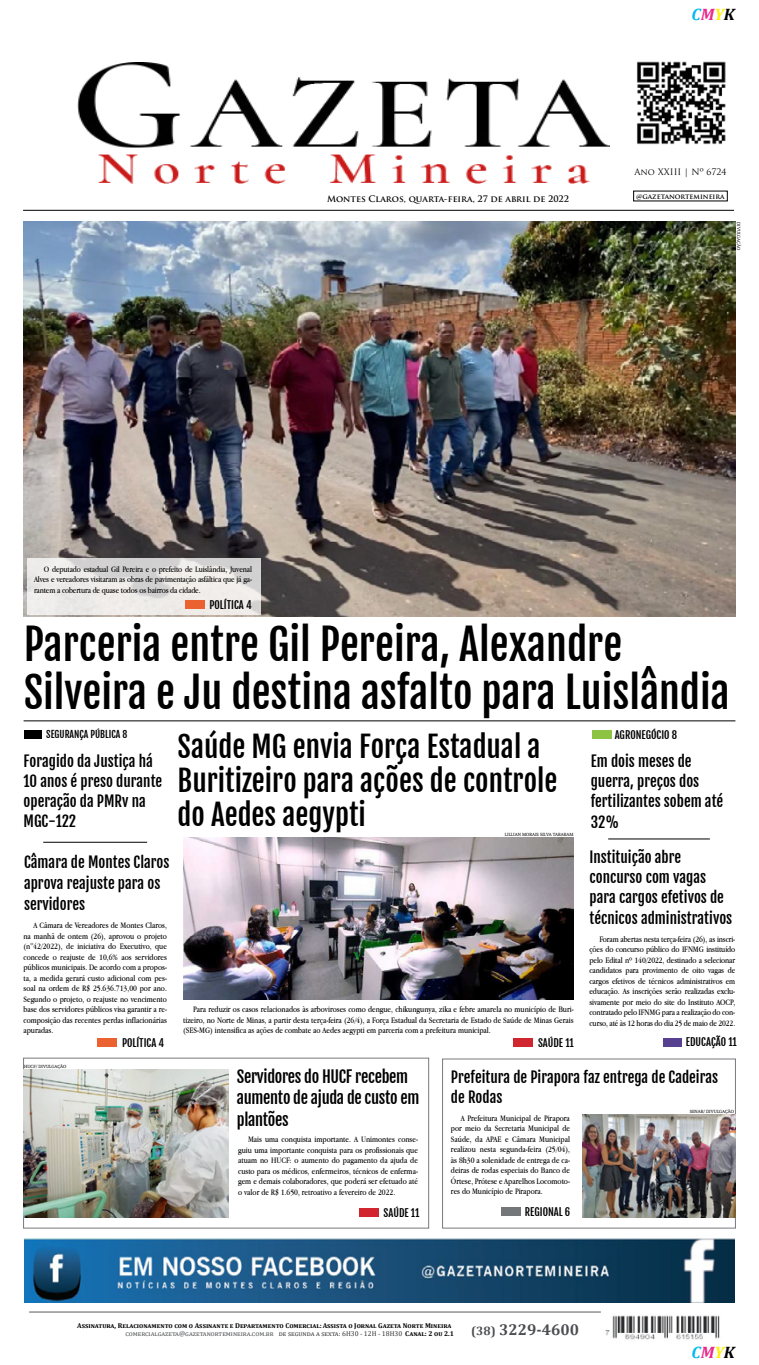
<style>
.page{position:relative;width:759px;height:1365px;background:#fff}
.page>*{position:absolute;margin:0;border:0;box-sizing:border-box;transform-origin:0 0}
.t1{font:42px/48.1px "Fjalla One";color:#000}
.t2{font:28.88px/34.1px "Fjalla One";color:#000}
.t3{font:italic 700 16.62px "Cambria";color:#00b9f3}
.t4{font:16.19px/21.2px "Fjalla One";letter-spacing:-.02em;color:#000}
.t5{font:700 15.75px "Cambria";color:#4b4d50}
.t6{font:14.88px/20.1px "Fjalla One";color:#000}
.t7{font:700 12.25px "Cambria";color:#4b4d50}
.t8{font:10.5px "Fjalla One";color:#000}
.t9{font:9.62px "Fjalla One";color:#000}
.t10{font:8.75px/10.5px "Apple Garamond";color:#000;text-align:justify}
.t11{font:700 8.75px "Trajan Pro";color:#000}
.t12{font:8.75px "Trajan Pro";color:#000}
.t13{font:700 7px "Cambria";color:#000}
.t14{font:7px "Cambria";color:#333}
.t15{font:7px "Cambria";letter-spacing:.055em;color:#4b4d50}
.t16{font:700 7px "Trajan Pro";color:#000}
.t17{font:4.38px "Andada";color:#000}
.s1{color:#e82a8c}
.s2{color:#fff00c}
.s3{color:#000}
.s4{font-weight:700;color:#000}
</style>
<div class="page">
<hr style="left:29px;top:1311px;width:572px;height:1px;background:#58595b">
<img style="left:78px;top:63px;width:532px;height:121px">
<img style="left:637px;top:61px;width:89px;height:84px">
<div style="left:98px;top:1037px;width:19px;height:9px;background:#eb6130"></div>
<div style="left:501px;top:1207px;width:20px;height:8px;background:#747779"></div>
<div style="left:513px;top:1037px;width:20px;height:9px;background:#d12530"></div>
<div style="left:359px;top:1208px;width:19px;height:8px;background:#d12530"></div>
<hr style="left:23px;top:210px;width:711px;height:1px;background:#000">
<img style="left:605px;top:1315px;width:115px;height:25px">
<div style="left:592px;top:730px;width:20px;height:9px;background:#8dc342"></div>
<div style="left:23px;top:1057px;width:406px;height:171px;border:1px solid #78797d"></div>
<hr style="left:24px;top:720px;width:711px;height:1px;background:#000">
<hr style="left:43px;top:842px;width:104px;height:1px;background:#000">
<hr style="left:608px;top:838px;width:102px;height:1px;background:#000">
<img style="left:24px;top:1238px;width:711px;height:64px">
<img style="left:183px;top:837px;width:391px;height:162px">
<img style="left:24px;top:222px;width:711px;height:395px">
<svg style="left:27px;top:558px;width:233px;height:57px;background:#e6e4e2"></svg>
<div style="left:663px;top:1038px;width:19px;height:8px;background:#57408f"></div>
<img style="left:24px;top:1069px;width:204px;height:148px">
<div style="left:442px;top:1058px;width:294px;height:170px;border:1px solid #78797d"></div>
<img style="left:582px;top:1114px;width:153px;height:103px">
<div style="left:24px;top:729px;width:18px;height:9px;background:#000"></div>
<div style="left:185px;top:600px;width:19px;height:8px;background:#eb6130"></div>
<p class="t11" style="left:327px;top:193px;width:244px">Montes Claros, quarta-feira, 27 de abril de 2022</p>
<h3 class="t3" style="left:692px;top:2px;width:45px">C<span class="s1">M</span><span class="s2">Y</span><span class="s3">K</span></h3>
<p class="t12" style="left:634px;top:166px;width:94px">Ano XXIII | Nº 6724</p>
<p class="t16" style="left:636px;top:192px;width:90px">@gazetanortemineira</p>
<p class="t17" style="left:741px;top:222px;width:30px;rotate:90deg">DIVULGAÇÃO</p>
<p class="t10" style="left:44px;top:563px;width:210px">O deputado estadual Gil Pereira oe prefeito de Luislândia, Juvenal</p>
<p class="t10" style="left:34px;top:584px;width:168px">rantem a cobertura de quase todos os bairros da cidade.</p>
<p class="t10" style="left:34px;top:574px;width:220px">Alves e vereadores visitaram as obras de pavimentação asfáltica que já ga-</p>
<p class="t8" style="left:210px;top:598px;width:44px">POLÍTICA 4</p>
<h1 class="t1" style="left:24px;top:620px;width:708px">Parceria entre Gil Pereira, Alexandre<br>Silveira e Ju destina asfalto para Luislândia</h1>
<h3 class="t6" style="left:591px;top:751px;width:134px">Em dois meses de guerra, preços dos fertilizantes sobem até<br>32%</h3>
<p class="t8" style="left:615px;top:728px;width:64px">AGRONEGÓCIO 8</p>
<p class="t9" style="left:46px;top:728px;width:83px">SEGURANÇA PÚBLICA 8</p>
<h2 class="t2" style="left:178px;top:729px;width:381px">Saúde MG envia Força Estadual a<br>Buritizeiro para ações de controle</h2>
<p class="t17" style="left:505px;top:831px;width:70px">LILLIAN MORAIS SILVA TARARAM</p>
<h3 class="t6" style="left:24px;top:751px;width:140px">Foragido da Justiça há<br>10 anos é preso durante operação da PMRv na<br>MGC-122</h3>
<h2 class="t2" style="left:178px;top:797px;width:190px">do Aedes aegypti</h2>
<h3 class="t6" style="left:24px;top:851px;width:147px;line-height:21px">Câmara de Montes Claros aprova reajuste para os servidores</h3>
<p class="t10" style="left:23px;top:919px;width:145px;text-indent:10px">A Câmara de Vereadores de Montes Claros, na manhã de ontem (26 ,) aprovou o projeto n( °42/2022 ,) de iniciativa do Executivo, que concede o reajuste de 10,6% aos servidores</p>
<p class="t10" style="left:23px;top:982px;width:145px">soal na ordem de $R 25.636.713,00 por ano.</p>
<p class="t10" style="left:23px;top:961px;width:145px">públicos municipais. De acordo com a propos-</p>
<p class="t10" style="left:23px;top:993px;width:145px">Segundo o projeto o, reajuste no vencimento</p>
<p class="t10" style="left:23px;top:1014px;width:145px">composição das recentes perdas inflacionárias</p>
<p class="t10" style="left:23px;top:972px;width:145px">ta a, medida gerará custo adicional com pes-</p>
<p class="t10" style="left:23px;top:1003px;width:145px">base dos servidores públicos visa garantir rea -</p>
<p class="t10" style="left:23px;top:1024px;width:31px">apuradas.</p>
<p class="t8" style="left:122px;top:1036px;width:44px">POLÍTICA 4</p>
<p class="t17" style="left:24px;top:1063px;width:44px">HUCF/ DIVULGAÇÃO</p>
<p class="t10" style="left:193px;top:1003px;width:382px">Para reduzir os casos relacionados às arboviroses como dengue, chikungunya, zika e febre amarela no município de Buri-</p>
<p class="t10" style="left:183px;top:1024px;width:309px">(SES-MG) intensifica as ações de combate ao Aedes aegypti em parceria com a prefeitura municipal.</p>
<p class="t10" style="left:183px;top:1014px;width:392px">tizeiro, no Norte de Minas a, partir desta terça-feira (26/4 a,) Força Estadual da Secretaria de Estado de Saúde de Minas Gerais</p>
<p class="t8" style="left:538px;top:1036px;width:37px">SAÚDE 11</p>
<h3 class="t6" style="left:590px;top:847px;width:144px">Instituição abre concurso com vagas para cargos efetivos de técnicos administrativos</h3>
<p class="t10" style="left:599px;top:933px;width:137px">Foram abertas nesta terça-feira (26 a s,) inscri-</p>
<p class="t10" style="left:589px;top:954px;width:147px">pelo Edital nº 140/2022, destinado a selecionar candidatos para provimento de oito vagas de cargos efetivos de técnicos administrativos em</p>
<p class="t10" style="left:589px;top:996px;width:147px">sivamente por meio do site do Instituto AOCP,</p>
<p class="t10" style="left:589px;top:944px;width:147px">ções do concurso público do IFNMG instituído</p>
<p class="t10" style="left:589px;top:986px;width:147px">educação. As inscrições serão realizadas exclu-</p>
<p class="t10" style="left:589px;top:1017px;width:147px">curso, até às 12 horas do dia 25 de maio de 2022.</p>
<p class="t10" style="left:589px;top:1007px;width:147px">contratado pelo IFNMG para a realização do con-</p>
<p class="t8" style="left:686px;top:1035px;width:52px">EDUCAÇÃO 11</p>
<h3 class="t4" style="left:237px;top:1066px;width:184px">Servidores do HUCF recebem aumento de ajuda de custo em</h3>
<h3 class="t6" style="left:451px;top:1066px;width:269px">Prefeitura de Pirapora faz entrega de Cadeiras de Rodas</h3>
<p class="t17" style="left:690px;top:1108px;width:46px">SENAR/ DIVULGAÇÃO</p>
<h3 class="t4" style="left:237px;top:1108px;width:53px">plantões</h3>
<p class="t10" style="left:451px;top:1112px;width:121px;text-align:right">A Prefeitura Municipal de Pirapora por meio da Secretaria Municipal de<br>Saúde, da APAE e Câmara Municipal )25/04 ,(</p>
<p class="t10" style="left:248px;top:1134px;width:171px">Mais uma conquista importante A. Unimontes conse-</p>
<p class="t10" style="left:238px;top:1155px;width:181px">atuam no HUCF o: aumento do pagamento da ajuda de</p>
<p class="t10" style="left:238px;top:1176px;width:181px">gem e demais colaboradores, que poderá ser efetuado até</p>
<p class="t10" style="left:451px;top:1143px;width:26px">realizou</p>
<p class="t10" style="left:451px;top:1164px;width:120px">deiras de rodas especiais do Banco de</p>
<p class="t10" style="left:500px;top:1143px;width:43px">segunda-feira</p>
<p class="t10" style="left:238px;top:1144px;width:181px">guiu uma importante conquista para os profissionais que</p>
<p class="t10" style="left:480px;top:1143px;width:18px">nesta</p>
<p class="t10" style="left:451px;top:1154px;width:120px">às h8 30 a solenidade de entrega de ca-</p>
<p class="t10" style="left:451px;top:1185px;width:93px">res do Município de Pirapora.</p>
<p class="t10" style="left:238px;top:1165px;width:181px">custo para os médicos, enfermeiros, técnicos de enferma-</p>
<p class="t10" style="left:238px;top:1186px;width:159px">o valor de $R 1.650, retroativo a fevereiro de 2022.</p>
<p class="t10" style="left:451px;top:1175px;width:120px">Órtese, Prótese e Aparelhos Locomoto-</p>
<p class="t8" style="left:384px;top:1206px;width:37px">SAÚDE 11</p>
<p class="t8" style="left:525px;top:1205px;width:47px">REGIONAL 6</p>
<p class="t13" style="left:77px;top:1320px;width:376px">Assinatura, Relacionamento com o Assinante e Departamento Comercial:Assista o Jornal Gazeta Norte Mineira</p>
<h3 class="t5" style="left:499px;top:1317px;width:81px">3229-4600</h3>
<h3 class="t7" style="left:471px;top:1321px;width:26px">(38)</h3>
<p class="t15" style="left:125px;top:1329px;width:149px">comercialgazeta@gazetanortemineira.com.br</p>
<p class="t14" style="left:279px;top:1329px;width:177px">de segunda a sexta H6: 30 - 12H - 18H30 <span class="s4">Canal 2: ou 2.1</span></p>
<h3 class="t3" style="left:692px;top:1340px;width:45px">C<span class="s1">M</span><span class="s2">Y</span><span class="s3">K</span></h3>
</div>
